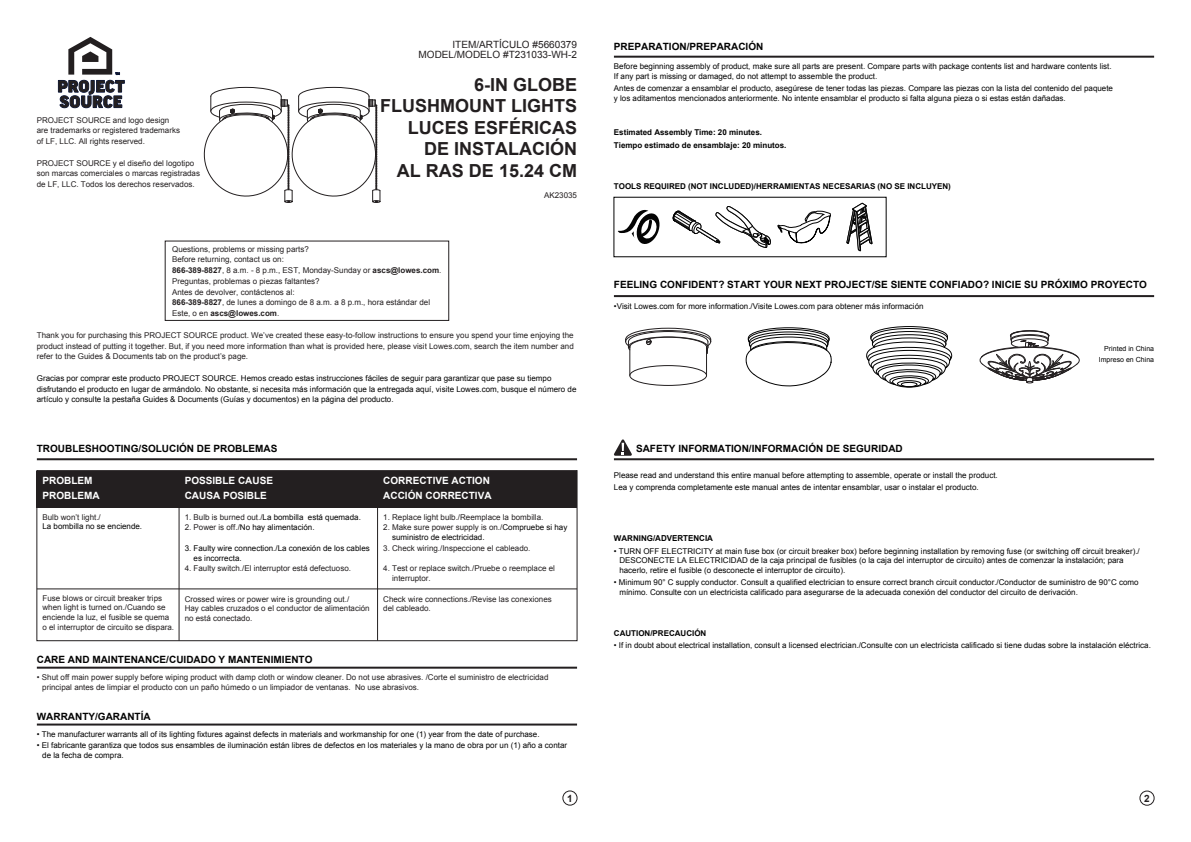
<style>
.page{position:relative;width:1191px;height:842px;background:#fff}
.page>*{position:absolute;margin:0;border:0;box-sizing:border-box;transform-origin:0 0}
.t1{font:700 18px/21.5px "Arial";color:#231f20;text-align:right}
.t2{font:700 10px "Arial";color:#030303}
.t3{font:700 10px/15.2px "Arial";color:#fff}
.t4{font:10px/10.8px "Arial";color:#231f20;text-align:right}
.t5{font:700 10px "Arial";color:#231f20}
.t6{font:700 8.2px "Arial";color:#030303}
.t7{font:8px/9.6px "Arial";color:#030303}
.t8{font:8px/10.5px "Arial";color:#231f20}
.t9{font:700 8px/12.7px "Arial";color:#030303}
.t10{font:7px/11.1px "Arial";color:#030303;text-align:right}
.s1{font-weight:700}
.s2{color:#231f20}
.s3{font-size:8px}
</style>
<div class="page">
<div style="left:37px;top:471px;width:540px;height:36px;background:#231f20"></div>
<hr style="left:37px;top:458px;width:540px;height:2px;background:#231f20">
<hr style="left:614px;top:458px;width:540px;height:2px;background:#231f20">
<hr style="left:37px;top:667px;width:540px;height:2px;background:#231f20">
<hr style="left:37px;top:723px;width:540px;height:2px;background:#231f20">
<div style="left:36px;top:470px;width:541px;height:171px;border:1px solid #231f20"></div>
<hr style="left:178px;top:507px;width:2px;height:134px;background:#231f20">
<hr style="left:377px;top:507px;width:1px;height:134px;background:#231f20">
<hr style="left:37px;top:588px;width:540px;height:1px;background:#231f20">
<svg style="left:617px;top:209px;width:43px;height:35px"></svg>
<svg style="left:777px;top:211px;width:54px;height:33px"></svg>
<svg style="left:846px;top:203px;width:26px;height:49px"></svg>
<hr style="left:614px;top:56px;width:540px;height:2px;background:#231f20">
<hr style="left:614px;top:295px;width:540px;height:2px;background:#231f20">
<svg style="left:614px;top:439px;width:18px;height:17px"></svg>
<div style="left:562px;top:790px;width:15px;height:16px;border:1px solid #231f20;border-radius:50%"></div>
<div style="left:1139px;top:790px;width:15px;height:16px;border:1px solid #231f20;border-radius:50%"></div>
<svg style="left:745px;top:327px;width:87px;height:59px"></svg>
<svg style="left:866px;top:326px;width:87px;height:62px"></svg>
<svg style="left:979px;top:330px;width:101px;height:53px"></svg>
<svg style="left:58px;top:37px;width:67px;height:71px"></svg>
<svg style="left:203px;top:87px;width:178px;height:116px"></svg>
<svg style="left:672px;top:206px;width:99px;height:42px"></svg>
<div style="left:629px;top:365px;width:78px;height:21px;border:1px solid #231f20;border-radius:50%"></div>
<svg style="left:625px;top:328px;width:86px;height:47px"></svg>
<div style="left:165px;top:241px;width:284px;height:80px;border:1px solid #231f20"></div>
<p class="t8" style="left:37px;top:115px;width:145px">PROJECT SOURCE and logo design are trademarks or registered trademarks of LF, LLC. All rights reserved.</p>
<p class="t8" style="left:37px;top:158px;width:165px">PROJECT SOURCE y el diseño del logotipo son marcas comerciales o marcas registradas de LF, LLC. Todos los derechos reservados.</p>
<p class="t4" style="left:418px;top:39px;width:160px">ITEM/ARTÍCULO #5660379<br>MODEL/MODELO #T231033-WH-2</p>
<h1 class="t1" style="left:380px;top:74px;width:198px">6-IN GLOBE<br>FLUSHMOUNT LIGHTS</h1>
<h1 class="t1" style="left:397px;top:117px;width:182px">LUCES ESFÉRICAS<br>DE INSTALACIÓN<br>AL RAS DE 15.24 CM</h1>
<p class="t8" style="left:544px;top:190px;width:34px">AK23035</p>
<p class="t8" style="left:172px;top:244px;width:271px">Questions, problems or missing parts?<br>Before returning, contact us on:<br><span class="s1">866-389-8827</span>, 8 a.m. - 8 p.m., EST, Monday-Sunday or <span class="s1">ascs@lowes.com</span>.</p>
<p class="t8" style="left:172px;top:276px;width:259px">Preguntas, problemas o piezas faltantes?<br>Antes de devolver, contáctenos al:<br><span class="s1">866-389-8827</span>, de lunes a domingo de 8 a.m. a 8 p.m., hora estándar del Este, o en <span class="s1">ascs@lowes.com</span>.</p>
<p class="t8" style="left:37px;top:330px;width:538px;text-align:justify">Thank you for purchasing this PROJECT SOURCE product. We’ve created these easy-to-follow instructions to ensure you spend your time enjoying the product instead of putting it together. But, if you need more information than what is provided here, please visit Lowes.com, search the item number and refer to the Guides &amp; Documents tab on the product’s page.</p>
<p class="t7" style="left:37px;top:373px;width:541px;line-height:10.5px">Gracias por comprar este producto PROJECT SOURCE. Hemos creado estas instrucciones fáciles de seguir para garantizar que pase su tiempo disfrutando el producto en lugar de armándolo. No obstante, si necesita más información que la entregada aquí, visite Lowes.com, busque el número de artículo y consulte la pestaña Guides &amp; Documents (Guías y documentos) en la página del producto.</p>
<p class="t2" style="left:37px;top:441px;width:242px">TROUBLESHOOTING/SOLUCIÓN DE PROBLEMAS</p>
<p class="t3" style="left:43px;top:473px;width:59px">PROBLEM<br>PROBLEMA</p>
<p class="t3" style="left:185px;top:473px;width:90px">POSSIBLE CAUSE<br>CAUSA POSIBLE</p>
<p class="t3" style="left:383px;top:473px;width:110px;line-height:15.5px">CORRECTIVE ACTION<br>ACCIÓN CORRECTIVA</p>
<p class="t8" style="left:43px;top:511px;width:60px">Bulb won’t light./</p>
<p class="t7" style="left:43px;top:521px;width:101px">La bombilla no se enciende.</p>
<p class="t7" style="left:185px;top:512px;width:178px"><span class="s2">1. Bulb is burned out./</span>La bombilla está quemada.</p>
<p class="t7" style="left:185px;top:523px;width:131px"><span class="s2">2. Power is off./</span>No hay alimentación.</p>
<p class="t8" style="left:185px;top:563px;width:168px">4. Faulty switch./El interruptor está defectuoso.</p>
<p class="t7" style="left:194px;top:543px;width:178px;text-indent:-9px">3. Faulty wire connection./La conexión de los cables es incorrecta.</p>
<p class="t8" style="left:43px;top:593px;width:133px;line-height:9.6px">Fuse blows or circuit breaker trips when light is turned on./Cuando se enciende la luz, el fusible se quema o el interruptor de circuito se dispara.</p>
<p class="t8" style="left:185px;top:594px;width:186px;line-height:9.6px">Crossed wires or power wire is grounding out./<br>Hay cables cruzados o el conductor de alimentación no está conectado.</p>
<p class="t2" style="left:37px;top:653px;width:277px">CARE AND MAINTENANCE/CUIDADO Y MANTENIMIENTO</p>
<p class="t8" style="left:383px;top:511px;width:162px">1. Replace light bulb./Reemplace la bombilla.</p>
<p class="t7" style="left:392px;top:523px;width:177px;text-indent:-9px"><span class="s2">2. Make sure power supply is on./</span>Compruebe si hay suministro de electricidad.</p>
<p class="t8" style="left:383px;top:543px;width:149px">3. Check wiring./Inspeccione el cableado.</p>
<p class="t8" style="left:392px;top:564px;width:164px;line-height:9.6px;text-indent:-9px">4. Test or replace switch./Pruebe o reemplace el interruptor.</p>
<p class="t8" style="left:383px;top:594px;width:170px;line-height:9.6px">Check wire connections./Revise las conexiones del cableado.</p>
<p class="t8" style="left:42px;top:673px;width:507px;line-height:9.6px;text-indent:-5px">• Shut off main power supply before wiping product with damp cloth or window cleaner. Do not use abrasives. /Corte el suministro de electricidad principal antes de limpiar el producto con un paño húmedo o un limpiador de ventanas. No use abrasivos.</p>
<p class="t2" style="left:37px;top:710px;width:115px">WARRANTY/GARANTÍA</p>
<p class="t7" style="left:37px;top:729px;width:504px">• The manufacturer warrants all of its lighting fixtures against defects in materials and workmanship for one (1) year from the date of purchase.</p>
<p class="t7" style="left:42px;top:740px;width:526px;text-indent:-5px">• El fabricante garantiza que todos sus ensambles de iluminación están libres de defectos en los materiales y la mano de obra por un (1) año a contar de la fecha de compra.</p>
<p class="t2" style="left:614px;top:39px;width:151px">PREPARATION/PREPARACIÓN</p>
<p class="t7" style="left:614px;top:62px;width:499px">Before beginning assembly of product, make sure all parts are present. Compare parts with package contents list and hardware contents list.<br>If any part is missing or damaged, do not attempt to assemble the product.</p>
<p class="t7" style="left:614px;top:84px;width:500px">Antes de comenzar a ensamblar el producto, asegúrese de tener todas las piezas. Compare las piezas con la lista del contenido del paquete y los aditamentos mencionados anteriormente. No intente ensamblar el producto si falta alguna pieza o si estas están dañadas.</p>
<p class="t9" style="left:614px;top:126px;width:174px">Estimated Assembly Time: 20 minutes.<br>Tiempo estimado de ensamblaje: 20 minutos.</p>
<p class="t9" style="left:614px;top:179px;width:338px">TOOLS REQUIRED (NOT INCLUDED)/HERRAMIENTAS NECESARIAS (NO SE INCLUYEN)</p>
<p class="t2" style="left:614px;top:277px;width:534px">FEELING CONFIDENT? START YOUR NEXT PROJECT/SE SIENTE CONFIADO? INICIE SU PRÓXIMO PROYECTO</p>
<p class="t7" style="left:614px;top:301px;width:311px">•Visit Lowes.com for more information./Visite Lowes.com para obtener más información</p>
<p class="t2" style="left:636px;top:441px;width:268px">SAFETY INFORMATION/INFORMACIÓN DE SEGURIDAD</p>
<p class="t7" style="left:614px;top:469px;width:385px;line-height:12.3px">Please read and understand this entire manual before attempting to assemble, operate or install the product.<br>Lea y comprenda completamente este manual antes de intentar ensamblar, usar o instalar el producto.</p>
<p class="t10" style="left:1098px;top:343px;width:57px">Printed in China<br>Impreso en China</p>
<p class="t6" style="left:614px;top:532px;width:101px"><span class="s3">WARNING</span>/ADVERTENCIA</p>
<p class="t7" style="left:619px;top:546px;width:522px;text-indent:-5px">• TURN OFF ELECTRICITY at main fuse box (or circuit breaker box) before beginning installation by removing fuse (or switching off circuit breaker)./<br>DESCONECTE LA ELECTRICIDAD de la caja principal de fusibles (o la caja del interruptor de circuito) antes de comenzar la instalación; para hacerlo, retire el fusible (o desconecte el interruptor de circuito).</p>
<p class="t7" style="left:619px;top:577px;width:521px;text-indent:-5px">• Minimum 90° C supply conductor. Consult a qualified electrician to ensure correct branch circuit conductor./Conductor de suministro de 90°C como mínimo. Consulte con un electricista calificado para asegurarse de la adecuada conexión del conductor del circuito de derivación.</p>
<p class="t9" style="left:614px;top:627px;width:94px">CAUTION/PRECAUCIÓN</p>
<p class="t7" style="left:614px;top:641px;width:538px">• If in doubt about electrical installation, consult a licensed electrician./Consulte con un electricista calificado si tiene dudas sobre la instalación eléctrica.</p>
<p class="t5" style="left:567px;top:791px;width:7px">1</p>
<p class="t5" style="left:1144px;top:791px;width:7px">2</p>
</div>
